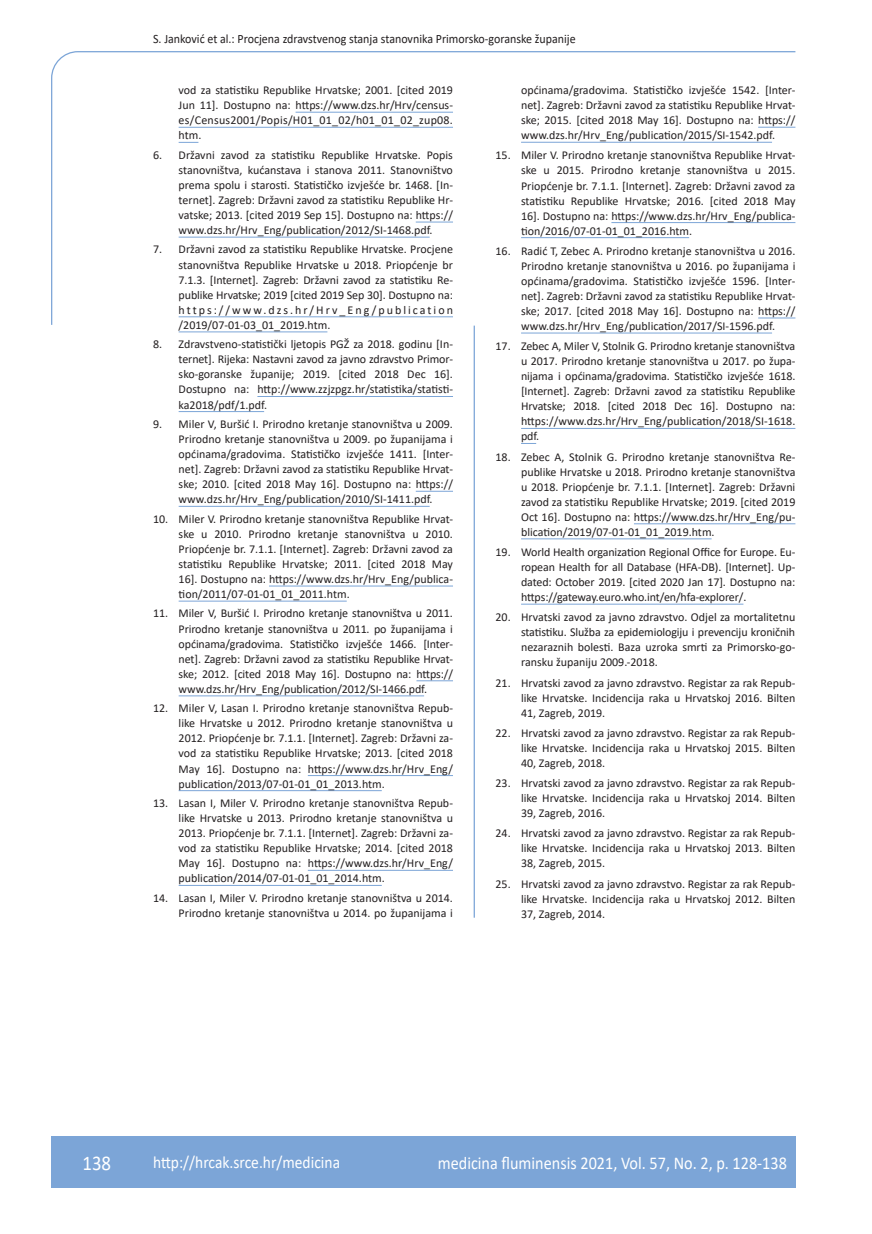
<style>
.page{position:relative;width:872px;height:1234px;background:#fff}
.page>*{position:absolute;margin:0;border:0;box-sizing:border-box;transform-origin:0 0}
.t1{font:21px "Calibri";color:#fff;scale:.9 1}
.t2{font:18px "Calibri";color:#fff;scale:.9 1}
.t3{font:17.25px "Calibri";color:#fff;scale:.9 1}
.glava{font:12.75px "Calibri";color:#231f20;scale:.94 1}
.literatura{font:12px/15px "Calibri";color:#231f20;text-align:justify}
</style>
<div class="page">
<svg style="left:51px;top:51px;width:745px;height:274px"></svg>
<hr style="left:473px;top:325px;width:2px;height:592px;background:#7ca5d7">
<div style="left:51px;top:1135px;width:744px;height:51px;background:#7ca5d7"></div>
<hr style="left:295px;top:112px;width:158px;height:1px;background:#7ca5d7">
<hr style="left:179px;top:127px;width:274px;height:1px;background:#7ca5d7">
<svg style="left:179px;top:142px;width:19px;height:1px"></svg>
<hr style="left:416px;top:222px;width:37px;height:1px;background:#7ca5d7">
<hr style="left:179px;top:237px;width:250px;height:1px;background:#7ca5d7">
<hr style="left:179px;top:316px;width:274px;height:1px;background:#7ca5d7">
<hr style="left:179px;top:331px;width:148px;height:1px;background:#7ca5d7">
<hr style="left:257px;top:396px;width:196px;height:1px;background:#7ca5d7">
<hr style="left:179px;top:411px;width:85px;height:1px;background:#7ca5d7">
<hr style="left:416px;top:491px;width:37px;height:1px;background:#7ca5d7">
<hr style="left:179px;top:506px;width:250px;height:1px;background:#7ca5d7">
<hr style="left:269px;top:585px;width:184px;height:1px;background:#7ca5d7">
<hr style="left:179px;top:600px;width:168px;height:1px;background:#7ca5d7">
<hr style="left:416px;top:680px;width:37px;height:1px;background:#7ca5d7">
<hr style="left:179px;top:695px;width:245px;height:1px;background:#7ca5d7">
<hr style="left:308px;top:775px;width:145px;height:1px;background:#7ca5d7">
<hr style="left:179px;top:790px;width:203px;height:1px;background:#7ca5d7">
<hr style="left:308px;top:869px;width:145px;height:1px;background:#7ca5d7">
<hr style="left:179px;top:884px;width:203px;height:1px;background:#7ca5d7">
<hr style="left:758px;top:127px;width:37px;height:1px;background:#7ca5d7">
<hr style="left:521px;top:142px;width:251px;height:1px;background:#7ca5d7">
<hr style="left:611px;top:222px;width:184px;height:1px;background:#7ca5d7">
<hr style="left:521px;top:237px;width:168px;height:1px;background:#7ca5d7">
<hr style="left:758px;top:317px;width:37px;height:1px;background:#7ca5d7">
<hr style="left:521px;top:332px;width:251px;height:1px;background:#7ca5d7">
<hr style="left:521px;top:428px;width:274px;height:1px;background:#7ca5d7">
<svg style="left:521px;top:443px;width:15px;height:1px"></svg>
<hr style="left:634px;top:523px;width:161px;height:1px;background:#7ca5d7">
<hr style="left:521px;top:538px;width:190px;height:1px;background:#7ca5d7">
<hr style="left:521px;top:603px;width:222px;height:1px;background:#7ca5d7">
<p class="glava" style="left:153px;top:29px;width:451px">S. Janković et al.: Procjena zdravstvenog stanja stanovnika Primorsko-goranske županije</p>
<p class="literatura" style="left:179px;top:82px;width:276px">vod za statistiku Republike Hrvatske; 2001. [cited 2019<br>Jun 11]. Dostupno na: https://www.dzs.hr/Hrv/census&shy;es/Census2001/Popis/H01_01_02/h01_01_02_zup08. htm.</p>
<p class="literatura" style="left:179px;top:147px;width:276px;text-indent:-26px">6. Državni zavod za statistiku Republike Hrvatske. Popis stanovništva, kućanstava i stanova 2011. Stanovništvo prema spolu i starosti. Statističko izvješće br. 1468. [In&shy;ternet]. Zagreb: Državni zavod za statistiku Republike Hr&shy;vatske; 2013. [cited 2019 Sep 15]. Dostupno na: https:// www.dzs.hr/Hrv_Eng/publication/2012/SI-1468.pdf.</p>
<p class="literatura" style="left:179px;top:241px;width:276px;text-indent:-26px">7. Državni zavod za statistiku Republike Hrvatske. Procjene stanovništva Republike Hrvatske u 2018. Priopćenje br 7.1.3. [Internet]. Zagreb: Državni zavod za statistiku Re&shy;publike Hrvatske; 2019 [cited 2019 Sep 30]. Dostupno na: https://www.dzs.hr/Hrv_Eng/publication /2019/07-01-03_01_2019.htm.</p>
<p class="literatura" style="left:179px;top:336px;width:276px;text-indent:-26px">8. Zdravstveno-statistički ljetopis PGŽ za 2018. godinu [In&shy;ternet]. Rijeka: Nastavni zavod za javno zdravstvo Primor&shy;sko-goranske županije; 2019. [cited 2018 Dec 16].<br>Dostupno na: http://www.zzjzpgz.hr/statistika/statisti&shy;ka2018/pdf/1.pdf.</p>
<p class="literatura" style="left:179px;top:416px;width:276px;text-indent:-26px">9. Miler V, Buršić I. Prirodno kretanje stanovništva u 2009.<br>Prirodno kretanje stanovništva u 2009. po županijama i općinama/gradovima. Statističko izvješće 1411. [Inter&shy;net]. Zagreb: Državni zavod za statistiku Republike Hrvat&shy;ske; 2010. [cited 2018 May 16]. Dostupno na: https:// www.dzs.hr/Hrv_Eng/publication/2010/SI-1411.pdf.</p>
<p class="literatura" style="left:179px;top:511px;width:276px;text-indent:-26px">10. Miler V. Prirodno kretanje stanovništva Republike Hrvat&shy;ske u 2010. Prirodno kretanje stanovništva u 2010.<br>Priopćenje br. 7.1.1. [Internet]. Zagreb: Državni zavod za statistiku Republike Hrvatske; 2011. [cited 2018 May 16]. Dostupno na: https://www.dzs.hr/Hrv_Eng/publica&shy;tion/2011/07-01-01_01_2011.htm.</p>
<p class="literatura" style="left:179px;top:605px;width:276px;text-indent:-26px">11. Miler V, Buršić I. Prirodno kretanje stanovništva u 2011.<br>Prirodno kretanje stanovništva u 2011. po županijama i općinama/gradovima. Statističko izvješće 1466. [Inter&shy;net]. Zagreb: Državni zavod za statistiku Republike Hrvat&shy;ske; 2012. [cited 2018 May 16]. Dostupno na: https:// www.dzs.hr/Hrv_Eng/publication/2012/SI-1466.pdf.</p>
<p class="literatura" style="left:179px;top:700px;width:276px;text-indent:-26px">12. Miler V, Lasan I. Prirodno kretanje stanovništva Repub&shy;like Hrvatske u 2012. Prirodno kretanje stanovništva u 2012. Priopćenje br. 7.1.1. [Internet]. Zagreb: Državni za&shy;vod za statistiku Republike Hrvatske; 2013. [cited 2018<br>May 16]. Dostupno na: https://www.dzs.hr/Hrv_Eng/ publication/2013/07-01-01_01_2013.htm.</p>
<p class="literatura" style="left:179px;top:795px;width:276px;text-indent:-26px">13. Lasan I, Miler V. Prirodno kretanje stanovništva Repub&shy;like Hrvatske u 2013. Prirodno kretanje stanovništva u 2013. Priopćenje br. 7.1.1. [Internet]. Zagreb: Državni za&shy;vod za statistiku Republike Hrvatske; 2014. [cited 2018<br>May 16]. Dostupno na: https://www.dzs.hr/Hrv_Eng/ publication/2014/07-01-01_01_2014.htm.</p>
<p class="literatura" style="left:153px;top:889px;width:301px;text-align:right">14. Lasan I, Miler V. Prirodno kretanje stanovništva u 2014.<br>Prirodno kretanje stanovništva u 2014. po županijama i</p>
<p class="literatura" style="left:521px;top:82px;width:276px">općinama/gradovima. Statističko izvješće 1542. [Inter&shy;net]. Zagreb: Državni zavod za statistiku Republike Hrvat&shy;ske; 2015. [cited 2018 May 16]. Dostupno na: https:// www.dzs.hr/Hrv_Eng/publication/2015/SI-1542.pdf.</p>
<p class="literatura" style="left:521px;top:148px;width:276px;text-indent:-26px">15. Miler V. Prirodno kretanje stanovništva Republike Hrvat&shy;ske u 2015. Prirodno kretanje stanovništva u 2015.<br>Priopćenje br. 7.1.1. [Internet]. Zagreb: Državni zavod za statistiku Republike Hrvatske; 2016. [cited 2018 May 16]. Dostupno na: https://www.dzs.hr/Hrv_Eng/publica&shy;tion/2016/07-01-01_01_2016.htm.</p>
<p class="literatura" style="left:521px;top:243px;width:276px;text-indent:-26px">16. Radić T, Zebec A. Prirodno kretanje stanovništva u 2016.<br>Prirodno kretanje stanovništva u 2016. po županijama i općinama/gradovima. Statističko izvješće 1596. [Inter&shy;net]. Zagreb: Državni zavod za statistiku Republike Hrvat&shy;ske; 2017. [cited 2018 May 16]. Dostupno na: https:// www.dzs.hr/Hrv_Eng/publication/2017/SI-1596.pdf.</p>
<p class="literatura" style="left:521px;top:338px;width:276px;text-indent:-26px">17. Zebec A, Miler V, Stolnik G. Prirodno kretanje stanovništva u 2017. Prirodno kretanje stanovništva u 2017. po župa&shy;nijama i općinama/gradovima. Statističko izvješće 1618. [Internet]. Zagreb: Državni zavod za statistiku Republike Hrvatske; 2018. [cited 2018 Dec 16]. Dostupno na: https://www.dzs.hr/Hrv_Eng/publication/2018/SI-1618. pdf.</p>
<p class="literatura" style="left:521px;top:448px;width:276px;text-indent:-26px">18. Zebec A, Stolnik G. Prirodno kretanje stanovništva Re&shy;publike Hrvatske u 2018. Prirodno kretanje stanovništva u 2018. Priopćenje br. 7.1.1. [Internet]. Zagreb: Državni zavod za statistiku Republike Hrvatske; 2019. [cited 2019<br>Oct 16]. Dostupno na: https://www.dzs.hr/Hrv_Eng/pu&shy;blication/2019/07-01-01_01_2019.htm.</p>
<p class="literatura" style="left:521px;top:544px;width:276px;text-indent:-26px">19. World Health organization Regional Office for Europe. Eu&shy;ropean Health for all Database (HFA‑DB). [Internet]. Up&shy;dated: October 2019. [cited 2020 Jan 17]. Dostupno na: https://gateway.euro.who.int/en/hfa-explorer/.</p>
<p class="literatura" style="left:521px;top:609px;width:276px;text-indent:-26px">20. Hrvatski zavod za javno zdravstvo. Odjel za mortalitetnu statistiku. Služba za epidemiologiju i prevenciju kroničnih nezaraznih bolesti. Baza uzroka smrti za Primorsko-go&shy;ransku županiju 2009.-2018.</p>
<p class="literatura" style="left:521px;top:674px;width:276px;text-indent:-26px">21. Hrvatski zavod za javno zdravstvo. Registar za rak Repub&shy;like Hrvatske. Incidencija raka u Hrvatskoj 2016. Bilten 41, Zagreb, 2019.</p>
<p class="literatura" style="left:521px;top:725px;width:276px;text-indent:-26px">22. Hrvatski zavod za javno zdravstvo. Registar za rak Repub&shy;like Hrvatske. Incidencija raka u Hrvatskoj 2015. Bilten 40, Zagreb, 2018.</p>
<p class="literatura" style="left:521px;top:775px;width:276px;text-indent:-26px">23. Hrvatski zavod za javno zdravstvo. Registar za rak Repub&shy;like Hrvatske. Incidencija raka u Hrvatskoj 2014. Bilten 39, Zagreb, 2016.</p>
<p class="literatura" style="left:521px;top:825px;width:276px;text-indent:-26px">24. Hrvatski zavod za javno zdravstvo. Registar za rak Repub&shy;like Hrvatske. Incidencija raka u Hrvatskoj 2013. Bilten 38, Zagreb, 2015.</p>
<p class="literatura" style="left:521px;top:875px;width:276px;text-indent:-26px">25. Hrvatski zavod za javno zdravstvo. Registar za rak Repub&shy;like Hrvatske. Incidencija raka u Hrvatskoj 2012. Bilten 37, Zagreb, 2014.</p>
<p class="t1" style="left:82px;top:1147px;width:33px">138</p>
<p class="t3" style="left:153px;top:1149px;width:209px">http://hrcak.srce.hr/medicina</p>
<p class="t2" style="left:438px;top:1149px;width:389px">medicina fluminensis 2021, Vol. 57, No. 2, p. 128-138</p>
</div>
